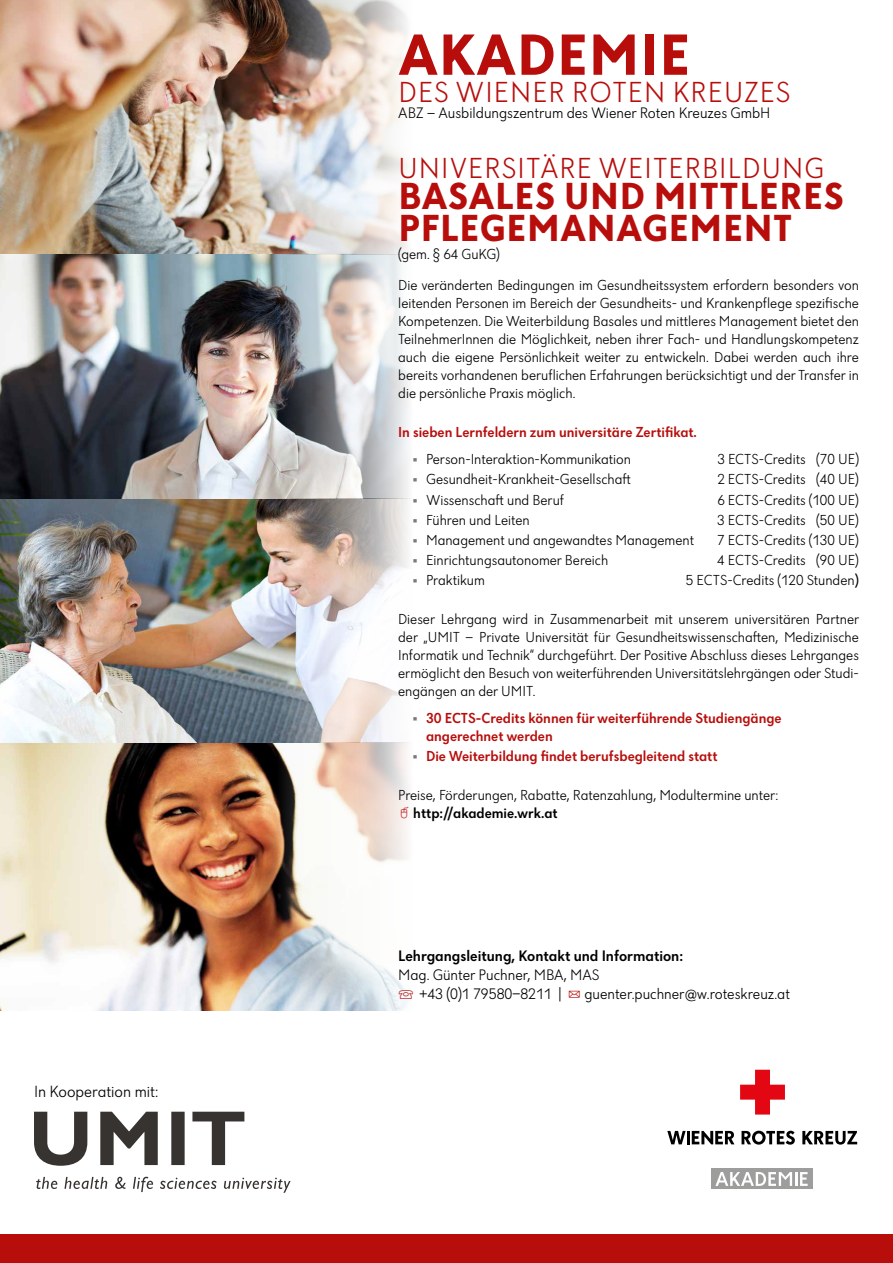
<style>
.page{position:relative;width:893px;height:1263px;background:#fff}
.page>*{position:absolute;margin:0;border:0;box-sizing:border-box;transform-origin:0 0}
.t1{font:700 60px "Dunant";letter-spacing:.035em;color:#b70e0c}
.t2{font:700 39px/31.5px "Dunant";letter-spacing:.035em;color:#b70e0c}
.t3{font:300 30px "Dunant";letter-spacing:.035em;color:#b70e0c}
.t4{font:300 16.8px "Dunant";color:#000}
.t5{font:300 15.75px/18.9px "Dunant";color:#000}
.t6{font:500 15.75px "Dunant";color:#000}
.t7{font:300 15px/18px "Dunant";color:#000}
.t8{font:500 15px/18px "Dunant";color:#b70e0c}
.s1{color:#7c7b7b}
.s2{font-weight:400}
.s3{font-weight:300;color:#7c7b7b}
.s4{font-family:"Dunant Signs";font-weight:400;color:#b70e0c}
.s5{font-weight:500}
</style>
<div class="page">
<div style="left:0;top:1235px;width:893px;height:28px;background:#b70e0c"></div>
<div style="left:711px;top:1168px;width:102px;height:21px;background:#9d9d9c"></div>
<svg style="left:740px;top:1070px;width:45px;height:44px"></svg>
<svg style="left:715px;top:1172px;width:93px;height:14px"></svg>
<svg style="left:667px;top:1131px;width:67px;height:13px"></svg>
<svg style="left:741px;top:1131px;width:54px;height:14px"></svg>
<svg style="left:802px;top:1131px;width:55px;height:13px"></svg>
<svg style="left:34px;top:1112px;width:210px;height:54px"></svg>
<svg style="left:36px;top:1177px;width:255px;height:16px"></svg>
<img style="left:0;top:0;width:411px;height:1010px">
<p class="t4" style="left:34px;top:1083px;width:126px">In Kooperation mit:</p>
<h1 class="t1" style="left:399px;top:20px;width:292px">AKADEMIE</h1>
<h3 class="t3" style="left:399px;top:76px;width:394px">DES WIENER ROTEN KREUZES</h3>
<p class="t5" style="left:398px;top:103px;width:374px">ABZ – Ausbildungszentrum des Wiener Roten Kreuzes GmbH</p>
<h3 class="t3" style="left:399px;top:152px;width:427px">UNIVERSITÄRE WEITERBILDUNG</h3>
<h2 class="t2" style="left:399px;top:180px;width:446px">BASALES UND MITTLERES<br>PFLEGEMANAGEMENT</h2>
<p class="t7" style="left:398px;top:239px;width:462px;line-height:30.8px">(gem. § 64 GuKG)<br>Die veränderten Bedingungen im Gesundheitssystem erfordern besonders von</p>
<p class="t7" style="left:398px;top:294px;width:462px;text-align:justify">leitenden Personen im Bereich der Gesundheits- und Krankenpflege spezifische Kompetenzen. Die Weiterbildung Basales und mittleres Management bietet den TeilnehmerInnen die Möglichkeit, neben ihrer Fach- und Handlungskompetenz auch die eigene Persönlichkeit weiter zu entwickeln. Dabei werden auch ihre bereits vorhandenen beruflichen Erfahrungen berücksichtigt und der Transfer in die persönliche Praxis möglich.</p>
<p class="t8" style="left:398px;top:423px;width:300px">In sieben Lernfeldern zum universitäre Zertifikat.</p>
<p class="t7" style="left:412px;top:450px;width:220px"><span class="s1">•</span> Person-Interaktion-Kommunikation</p>
<p class="t7" style="left:717px;top:450px;width:143px">3 ECTS-Credits (70 UE)</p>
<p class="t7" style="left:412px;top:470px;width:220px"><span class="s1">•</span> Gesundheit-Krankheit-Gesellschaft</p>
<p class="t7" style="left:717px;top:470px;width:143px">2 ECTS-Credits (40 UE)</p>
<p class="t7" style="left:412px;top:491px;width:153px"><span class="s1">•</span> Wissenschaft und Beruf</p>
<p class="t7" style="left:717px;top:491px;width:143px">6 ECTS-Credits (100 UE)</p>
<p class="t7" style="left:412px;top:511px;width:119px"><span class="s1">•</span> Führen und Leiten</p>
<p class="t7" style="left:717px;top:511px;width:143px">3 ECTS-Credits (50 UE)</p>
<p class="t7" style="left:412px;top:531px;width:283px"><span class="s1">•</span> Management und angewandtes Management</p>
<p class="t7" style="left:717px;top:531px;width:143px">7 ECTS-Credits (130 UE)</p>
<p class="t7" style="left:412px;top:551px;width:198px"><span class="s1">•</span> Einrichtungsautonomer Bereich</p>
<p class="t7" style="left:717px;top:551px;width:143px">4 ECTS-Credits (90 UE)</p>
<p class="t7" style="left:412px;top:571px;width:74px"><span class="s1">•</span> Praktikum</p>
<p class="t7" style="left:686px;top:571px;width:174px">5 ECTS-Credits (120 Stunden<span class="s2">)</span></p>
<p class="t7" style="left:398px;top:610px;width:463px;text-align:justify">Dieser Lehrgang wird in Zusammenarbeit mit unserem universitären Partner der „UMIT – Private Universität für Gesundheitswissenschaften, Medizinische Informatik und Technik“ durchgeführt. Der Positive Abschluss dieses Lehrganges ermöglicht den Besuch von weiterführenden Universitätslehrgängen oder Studi&shy;engängen an der UMIT.</p>
<p class="t8" style="left:426px;top:709px;width:357px;text-indent:-14px"><span class="s3">•</span> 30 ECTS-Credits können für weiterführende Studiengänge angerechnet werden</p>
<p class="t8" style="left:412px;top:747px;width:307px"><span class="s3">•</span> Die Weiterbildung findet berufsbegleitend statt</p>
<p class="t7" style="left:398px;top:786px;width:382px">Preise, Förderungen, Rabatte, Ratenzahlung, Modultermine unter: <span class="s4">s</span> <span class="s5">http://akademie.wrk.at</span></p>
<p class="t6" style="left:398px;top:947px;width:286px">Lehrgangsleitung, Kontakt und Information:</p>
<p class="t5" style="left:398px;top:965px;width:393px">Mag. Günter Puchner, MBA, MAS<br><span class="s4">u</span> +43 (0)1 79580-8211 | <span class="s4">r</span> guenter.puchner@w.roteskreuz.at</p>
</div>
